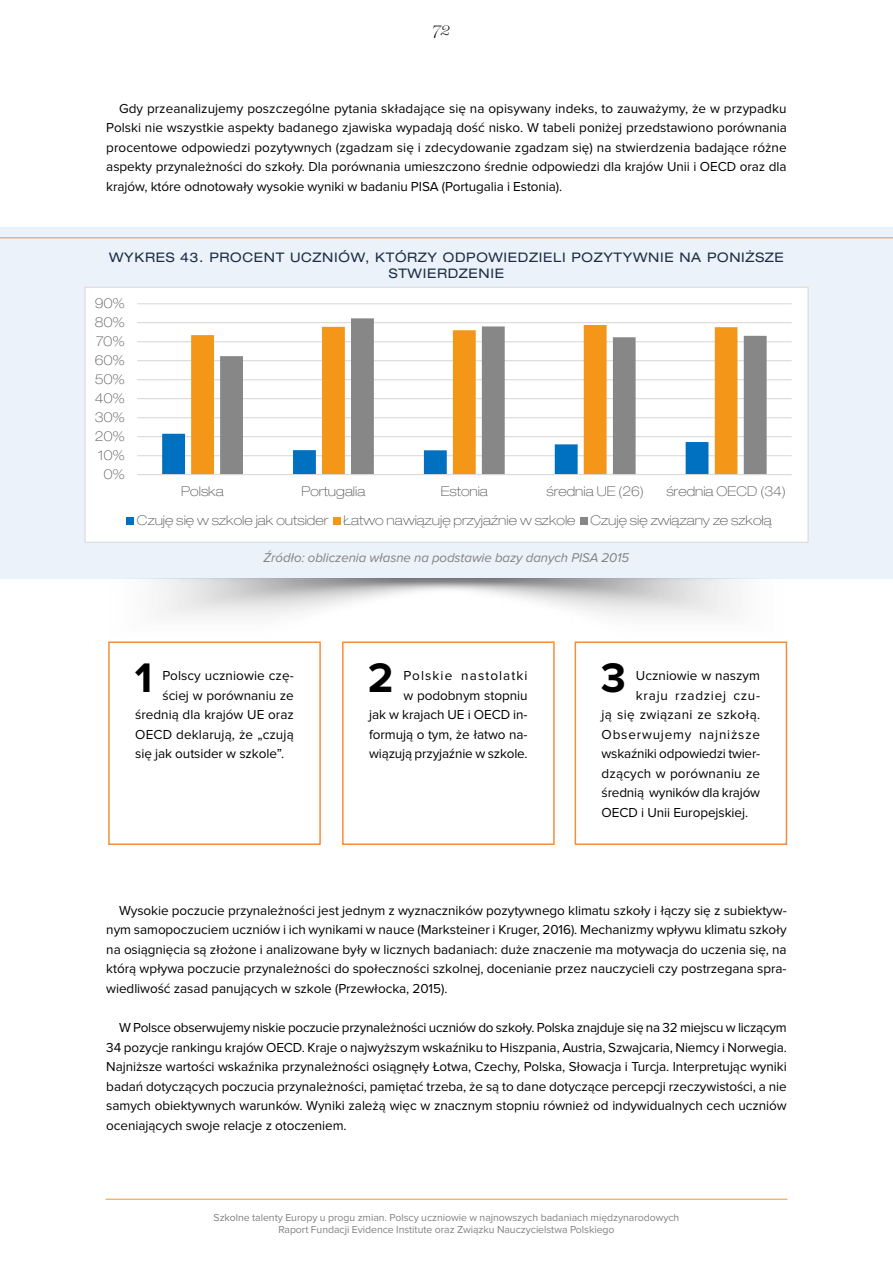
<style>
.page{position:relative;width:893px;height:1263px;background:#fff}
.page>*{position:absolute;margin:0;border:0;box-sizing:border-box;transform-origin:0 0}
.t1{font:700 42.75px "Proxima Nova";color:#000}
.t2{font:italic 100 18px "Harriet Display";color:#000}
.t3{font:13.5px/19.5px "Proxima Nova";letter-spacing:-.005em;color:#000;text-align:justify}
.t4{font:100 expanded 13.5px/29.4px "Helvetica Neue LT Pro";color:#595959}
.t5{font:13.5px "Proxima Nova";letter-spacing:.025em;color:#000}
.t6{font:13.5px "Proxima Nova";letter-spacing:.06em;color:#000}
.t7{font:13.5px "Proxima Nova";letter-spacing:.015em;color:#000}
.t8{font:13.5px "Proxima Nova";letter-spacing:.055em;color:#000}
.t9{font:expanded 13.2px/15.9px "Helvetica Neue LT Pro";letter-spacing:.05em;color:#1e2d45;text-align:center}
.t10{font:italic 13.2px "Proxima Nova";letter-spacing:-.005em;color:#808285}
.t11{font:10.5px/12.6px "Proxima Nova";letter-spacing:-.005em;color:#808285;text-align:center}
</style>
<div class="page">
<hr style="left:106px;top:1199px;width:681px;height:1px;background:#f8972c">
<div style="left:0;top:227px;width:893px;height:351px;background:#ecf2fa"></div>
<hr style="left:0;top:237px;width:893px;height:1px;background:#f78d39">
<div style="left:85px;top:287px;width:723px;height:255px;background:#fff"></div>
<hr style="left:137px;top:455px;width:655px;height:1px;background:#d9d9d9">
<hr style="left:137px;top:436px;width:655px;height:1px;background:#d9d9d9">
<hr style="left:137px;top:417px;width:655px;height:1px;background:#d9d9d9">
<hr style="left:137px;top:398px;width:655px;height:1px;background:#d9d9d9">
<hr style="left:137px;top:379px;width:655px;height:1px;background:#d9d9d9">
<hr style="left:137px;top:360px;width:655px;height:1px;background:#d9d9d9">
<hr style="left:137px;top:341px;width:655px;height:1px;background:#d9d9d9">
<hr style="left:137px;top:322px;width:655px;height:1px;background:#d9d9d9">
<hr style="left:137px;top:303px;width:655px;height:1px;background:#d9d9d9">
<svg style="left:162px;top:434px;width:29px;height:40px"></svg>
<svg style="left:191px;top:335px;width:29px;height:139px;fill:#f49719"></svg>
<svg style="left:220px;top:318px;width:547px;height:156px"></svg>
<hr style="left:137px;top:474px;width:655px;height:1px;background:#d9d9d9">
<div style="left:127px;top:517px;width:7px;height:8px;background:#0070c0"></div>
<div style="left:333px;top:517px;width:7px;height:8px;background:#f49719"></div>
<div style="left:580px;top:517px;width:7px;height:8px;background:#878787"></div>
<div style="left:85px;top:287px;width:723px;height:256px;border:1px solid #d9d9d9"></div>
<div style="left:108px;top:641px;width:213px;height:204px;border:2px solid #f78d39"></div>
<div style="left:342px;top:641px;width:213px;height:204px;border:2px solid #f78d39"></div>
<div style="left:575px;top:641px;width:212px;height:204px;border:2px solid #f78d39"></div>
<h2 class="t2" style="left:432px;top:16px;width:20px">72</h2>
<p class="t3" style="left:106px;top:99px;width:682px;text-indent:13px">Gdy przeanalizujemy poszczególne pytania składające się na opisywany indeks, to zauważymy, że w przypadku Polski nie wszystkie aspekty badanego zjawiska wypadają dość nisko. W tabeli poniżej przedstawiono porównania procentowe odpowiedzi pozytywnych (zgadzam się i zdecydowanie zgadzam się) na stwierdzenia badające różne aspekty przynależności do szkoły. Dla porównania umieszczono średnie odpowiedzi dla krajów Unii i OECD oraz dla krajów, które odnotowały wysokie wyniki w badaniu PISA (Portugalia i Estonia).</p>
<p class="t9" style="left:109px;top:249px;width:676px">WYKRES 43. PROCENT UCZNIÓW, KTÓRZY ODPOWIEDZIELI POZYTYWNIE NA PONIŻSZE<br>STWIERDZENIE</p>
<p class="t4" style="left:95px;top:288px;width:31px">90%</p>
<p class="t4" style="left:95px;top:307px;width:31px">80%</p>
<p class="t4" style="left:96px;top:326px;width:31px">70%</p>
<p class="t4" style="left:95px;top:345px;width:31px">60%</p>
<p class="t4" style="left:95px;top:364px;width:31px">50%</p>
<p class="t4" style="left:95px;top:383px;width:31px">40%</p>
<p class="t4" style="left:95px;top:402px;width:31px">30%</p>
<p class="t4" style="left:95px;top:421px;width:31px">20%</p>
<p class="t4" style="left:98px;top:440px;width:29px">10%</p>
<p class="t4" style="left:104px;top:459px;width:23px">0%</p>
<p class="t4" style="left:137px;top:476px;width:650px;text-indent:529px">średnia OECD (34)<br>Czuję się w szkole jak outsider Łatwo nawiązuję przyjaźnie w szkole Czuję się związany ze szkołą</p>
<p class="t4" style="left:181px;top:476px;width:44px">Polska</p>
<p class="t4" style="left:301px;top:476px;width:65px">Portugalia</p>
<p class="t4" style="left:441px;top:476px;width:49px">Estonia</p>
<p class="t4" style="left:546px;top:476px;width:99px">średnia UE (26)</p>
<p class="t10" style="left:264px;top:550px;width:367px">Źródło: obliczenia własne na podstawie bazy danych PISA 2015</p>
<h1 class="t1" style="left:135px;top:653px;width:19px">1</h1>
<p class="t3" style="left:162px;top:666px;width:133px">Polscy uczniowie czę-</p>
<p class="t3" style="left:162px;top:685px;width:133px">ściej w porównaniu ze</p>
<p class="t3" style="left:135px;top:705px;width:160px">średnią dla krajów UE oraz</p>
<p class="t3" style="left:135px;top:725px;width:160px">OECD deklarują, że „czują</p>
<p class="t3" style="left:135px;top:744px;width:150px">się jak outsider w szkole”.</p>
<p class="t3" style="left:369px;top:666px;width:160px;text-align:right">Polskie nastolatki<br>w podobnym stopniu<br>jak w krajach UE i OECD in&shy;formują o tym, że łatwo na&shy;wiązują przyjaźnie w szkole.</p>
<h1 class="t1" style="left:601px;top:653px;width:27px">3</h1>
<p class="t3" style="left:636px;top:666px;width:126px">Uczniowie w naszym</p>
<h1 class="t1" style="left:368px;top:653px;width:27px">2</h1>
<p class="t8" style="left:636px;top:687px;width:126px">kraju rzadziej czu-</p>
<p class="t5" style="left:602px;top:707px;width:160px">ją się związani ze szkołą.</p>
<p class="t6" style="left:602px;top:726px;width:160px">Obserwujemy najniższe</p>
<p class="t3" style="left:602px;top:744px;width:160px">wskaźniki odpowiedzi twier-</p>
<p class="t7" style="left:602px;top:765px;width:160px">dzących w porównaniu ze</p>
<p class="t3" style="left:602px;top:783px;width:160px">średnią wyników dla krajów</p>
<p class="t3" style="left:602px;top:803px;width:148px">OECD i Unii Europejskiej.</p>
<p class="t3" style="left:106px;top:901px;width:682px;text-indent:13px">Wysokie poczucie przynależności jest jednym z wyznaczników pozytywnego klimatu szkoły i łączy się z subiektyw&shy;nym samopoczuciem uczniów i ich wynikami w nauce (Marksteiner i Kruger, 2016). Mechanizmy wpływu klimatu szkoły na osiągnięcia są złożone i analizowane były w licznych badaniach: duże znaczenie ma motywacja do uczenia się, na którą wpływa poczucie przynależności do społeczności szkolnej, docenianie przez nauczycieli czy postrzegana spra&shy;wiedliwość zasad panujących w szkole (Przewłocka, 2015).</p>
<p class="t3" style="left:106px;top:1018px;width:682px;text-indent:13px">W Polsce obserwujemy niskie poczucie przynależności uczniów do szkoły. Polska znajduje się na 32 miejscu w liczącym 34 pozycje rankingu krajów OECD. Kraje o najwyższym wskaźniku to Hiszpania, Austria, Szwajcaria, Niemcy i Norwegia.<br>Najniższe wartości wskaźnika przynależności osiągnęły Łotwa, Czechy, Polska, Słowacja i Turcja. Interpretując wyniki badań dotyczących poczucia przynależności, pamiętać trzeba, że są to dane dotyczące percepcji rzeczywistości, a nie samych obiektywnych warunków. Wyniki zależą więc w znacznym stopniu również od indywidualnych cech uczniów oceniających swoje relacje z otoczeniem.</p>
<p class="t11" style="left:214px;top:1211px;width:467px">Szkolne talenty Europy u progu zmian. Polscy uczniowie w najnowszych badaniach międzynarodowych<br>Raport Fundacji Evidence Institute oraz Związku Nauczycielstwa Polskiego</p>
</div>
